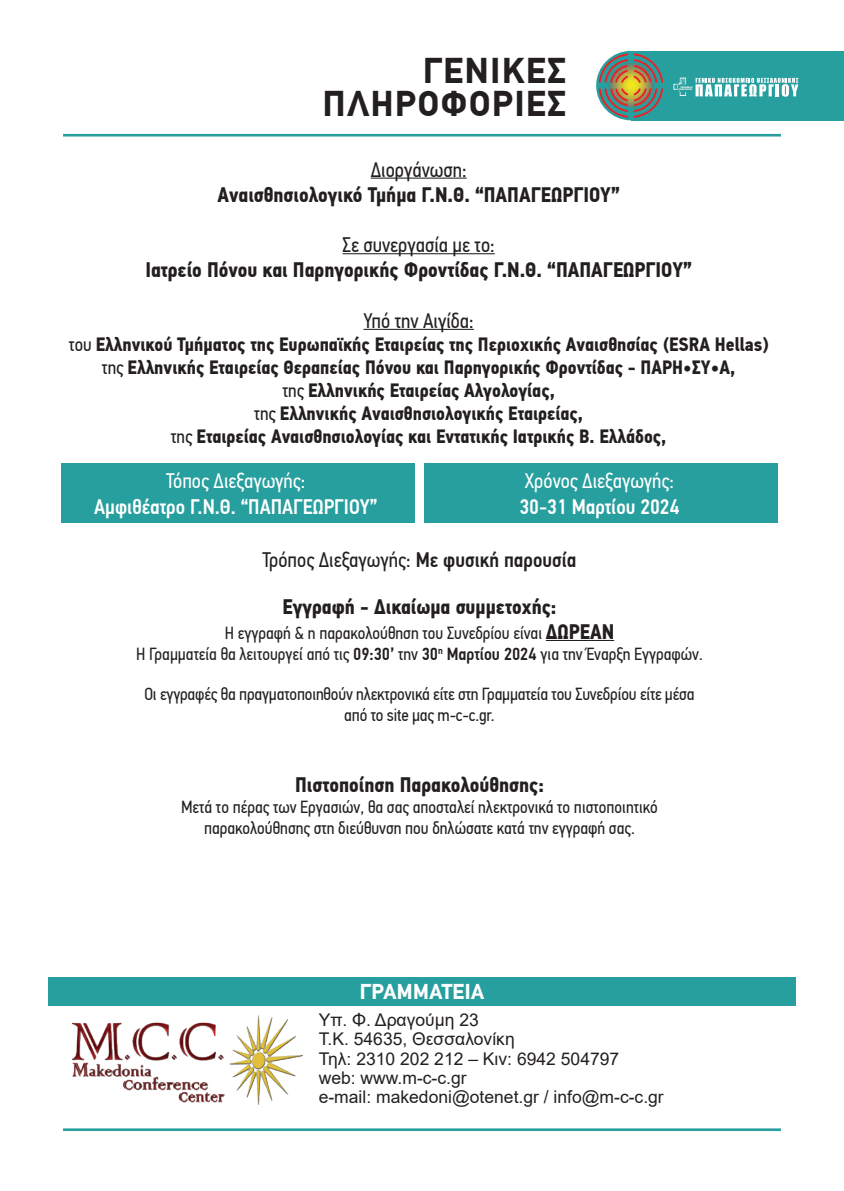
<style>
.page{position:relative;width:844px;height:1191px;background:#fff}
.page>*{position:absolute;margin:0;border:0;box-sizing:border-box;transform-origin:0 0}
.t1{font:700 35px "CF Din";letter-spacing:.05em;color:#231f20}
.t2{font:700 21px/46.2px "PF Din Text Cond Pro";color:#231f20;text-align:center}
.t3{font:500 21px "PF Din Text Cond Pro";color:#fff}
.t4{font:21px "PF Din Text Cond Pro";color:#231f20}
.t5{font:21px "PF Din Text Cond Pro";color:#fff}
.t6{font:700 21px "CF Din";letter-spacing:.02em;color:#fff}
.t7{font:700 19.25px/23.1px "PF Din Text Cond Pro";color:#231f20;text-align:center}
.t8{font:17.5px/21px "PF Din Text Cond Pro";color:#231f20;text-align:center}
.t9{font:17.5px/19.2px "Arial";color:#231f20}
.t10{font:1.93px "Impact";letter-spacing:.1em;color:#fff}
.s1{font-weight:400}
.s2{font-weight:500}
.s3{font-weight:700;font-size:21px}
</style>
<div class="page">
<div style="left:630px;top:51px;width:213px;height:69px;background:#279f9e"></div>
<hr style="left:63px;top:134px;width:717px;height:2px;background:#279f9e">
<hr style="left:63px;top:1128px;width:717px;height:3px;background:#279f9e">
<div style="left:596px;top:51px;width:69px;height:69px;background:#279f9e;border-radius:50%"></div>
<svg style="left:598px;top:53px;width:65px;height:65px"></svg>
<svg style="left:673px;top:78px;width:13px;height:18px"></svg>
<svg style="left:695px;top:78px;width:103px;height:19px"></svg>
<div style="left:48px;top:977px;width:747px;height:29px;background:#279f9e"></div>
<div style="left:61px;top:463px;width:353px;height:60px;background:#279f9e"></div>
<div style="left:424px;top:463px;width:354px;height:60px;background:#279f9e"></div>
<img style="left:71px;top:1015px;width:232px;height:89px">
<hr style="left:545px;top:640px;width:69px;height:1px;background:#231f20">
<hr style="left:370px;top:178px;width:96px;height:1px;background:#231f20">
<hr style="left:342px;top:253px;width:152px;height:1px;background:#231f20">
<hr style="left:363px;top:329px;width:110px;height:1px;background:#231f20">
<h1 class="t1" style="left:423px;top:51px;width:144px">ΓΕΝΙΚΕΣ</h1>
<h1 class="t1" style="left:323px;top:85px;width:244px">ΠΛΗΡΟΦΟΡΙΕΣ</h1>
<p class="t10" style="left:680px;top:86px;width:13px">ΝΟΣΟΚΟΜΕΙΟ</p>
<p class="t10" style="left:679px;top:87px;width:15px">ΠΑΠΑΓΕΩΡΓΙΟΥ</p>
<p class="t4" style="left:370px;top:157px;width:97px">Διοργάνωση:</p>
<p class="t2" style="left:217px;top:172px;width:403px">Αναισθησιολογικό Τμήμα Γ.Ν.Θ. “ΠΑΠΑΓΕΩΡΓΙΟΥ”</p>
<p class="t4" style="left:342px;top:232px;width:154px">Σε συνεργασία με το:</p>
<p class="t2" style="left:145px;top:247px;width:548px">Ιατρείο Πόνου και Παρηγορικής Φροντίδας Γ.Ν.Θ. “ΠΑΠΑΓΕΩΡΓΙΟΥ”</p>
<p class="t4" style="left:363px;top:308px;width:112px">Υπό την Αιγίδα:</p>
<p class="t7" style="left:69px;top:333px;width:701px"><span class="s1">του</span> Ελληνικού Τμήματος της Ευρωπαϊκής Εταιρείας της Περιοχικής Αναισθησίας (ESRA Hellas) <span class="s1">της</span> Ελληνικής Εταιρείας Θεραπείας Πόνου και Παρηγορικής Φροντίδας - ΠΑΡΗ•ΣΥ•Α,<br><span class="s1">της</span> Ελληνικής Εταιρείας Αλγολογίας,<br><span class="s1">της</span> Ελληνικής Αναισθησιολογικής Εταιρείας,<br><span class="s1">της</span> Εταιρείας Αναισθησιολογίας και Εντατικής Ιατρικής Β. Ελλάδος,</p>
<p class="t5" style="left:166px;top:469px;width:141px">Τόπος Διεξαγωγής:</p>
<p class="t3" style="left:94px;top:494px;width:284px">Αμφιθέατρο Γ.Ν.Θ. “ΠΑΠΑΓΕΩΡΓΙΟΥ”</p>
<p class="t5" style="left:524px;top:469px;width:151px">Χρόνος Διεξαγωγής:</p>
<p class="t3" style="left:519px;top:494px;width:161px">30-31 Μαρτίου 2024</p>
<p class="t2" style="left:262px;top:537px;width:315px"><span class="s1">Τρόπος Διεξαγωγής:</span> <span class="s2">Με φυσική παρουσία<br></span>Εγγραφή - Δικαίωμα συμμετοχής:</p>
<p class="t8" style="left:136px;top:622px;width:568px">Η εγγραφή &amp; η παρακολούθηση του Συνεδρίου είναι <span class="s3">ΔΩΡΕΑΝ<br></span>Η Γραμματεία θα λειτουργεί από τις <span class="s2">09:30’</span> την <span class="s2">30</span><sup>η</sup> <span class="s2">Μαρτίου 2024</span> για την Έναρξη Εγγραφών.</p>
<p class="t8" style="left:144px;top:683px;width:551px">Οι εγγραφές θα πραγματοποιηθούν ηλεκτρονικά είτε στη Γραμματεία του Συνεδρίου είτε μέσα από το site μας m-c-c.gr.</p>
<p class="t2" style="left:295px;top:762px;width:250px">Πιστοποίηση Παρακολούθησης:</p>
<p class="t8" style="left:181px;top:796px;width:478px">Μετά το πέρας των Εργασιών, θα σας αποσταλεί ηλεκτρονικά το πιστοποιητικό παρακολούθησης στη διεύθυνση που δηλώσατε κατά την εγγραφή σας.</p>
<p class="t6" style="left:360px;top:979px;width:126px">ΓΡΑΜΜΑΤΕΙΑ</p>
<p class="t9" style="left:318px;top:1010px;width:346px">Υπ. Φ. Δραγούμη 23<br>Τ.Κ. 54635, Θεσσαλονίκη<br>Τηλ: 2310 202 212 – Κιν: 6942 504797<br>web: www.m-c-c.gr<br>e-mail: makedoni@otenet.gr / info@m-c-c.gr</p>
</div>
